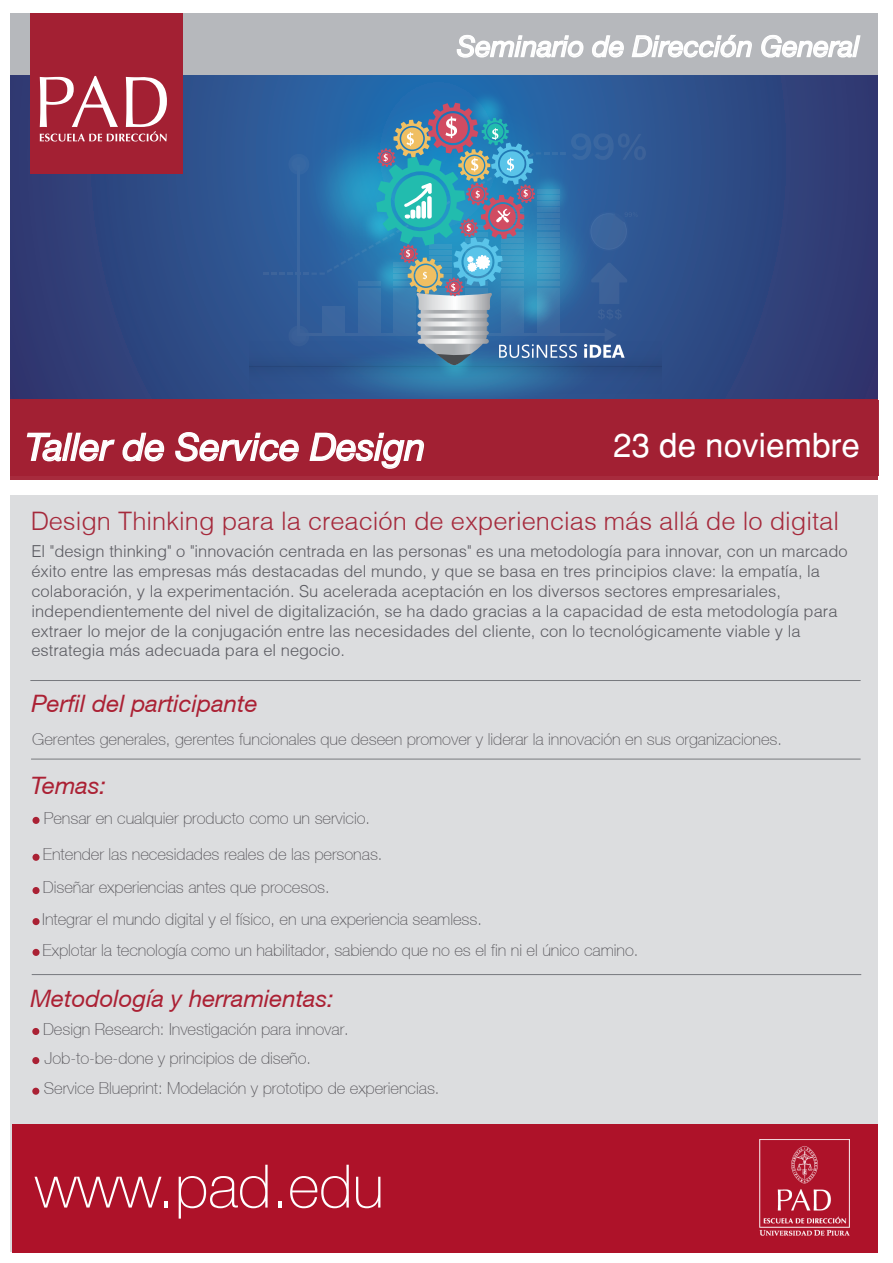
<style>
.page{position:relative;width:893px;height:1263px;background:#fff}
.page>*{position:absolute;margin:0;border:0;box-sizing:border-box;transform-origin:0 0}
.t1{font:100 60px "Helvetica 35";color:#fff}
.t2{font:italic 37.5px "Helvetica 56";color:#fff}
.t3{font:33px "Helvetica";color:#fff}
.t4{font:italic 28.5px "Helvetica 56";color:#fff}
.t5{font:300 25.5px "Helvetica";color:#a32033}
.t6{font:italic 24px "Helvetica 56";color:#ab2134}
.t7{font:300 16.5px/19.8px "Helvetica";color:#5b5b61}
.t8{font:100 16.5px/29.5px "Helvetica 35";letter-spacing:-.005em;color:#57555a}
</style>
<div class="page">
<svg style="left:11px;top:74px;width:866px;height:325px;background:#2f4882"></svg>
<div style="left:249px;top:367px;width:412px;height:31px;background:#2d4f8a"></div>
<div style="left:249px;top:336px;width:412px;height:31px;background:#2d4f89"></div>
<div style="left:312px;top:343px;width:294px;height:63px;background:#2d538e;border-radius:50%"></div>
<svg style="left:318px;top:344px;width:281px;height:60px"></svg>
<div style="left:432px;top:337px;width:45px;height:45px;background:#3187b2;border-radius:50%"></div>
<div style="left:437px;top:342px;width:36px;height:35px;background:#3290b7;border-radius:50%"></div>
<div style="left:464px;top:88px;width:46px;height:46px;background:#206bad;border-radius:50%"></div>
<svg style="left:469px;top:93px;width:36px;height:36px"></svg>
<svg style="left:263px;top:103px;width:383px;height:264px;background:#4178a6"></svg>
<div style="left:10px;top:494px;width:868px;height:758px;background:#dcdddf"></div>
<div style="left:11px;top:13px;width:867px;height:61px;background:#b6b8bc"></div>
<div style="left:30px;top:13px;width:152px;height:160px;background:#a32033"></div>
<svg style="left:40px;top:76px;width:127px;height:65px"></svg>
<div style="left:32px;top:817px;width:8px;height:7px;background:#aa2134;border-radius:50%"></div>
<div style="left:32px;top:854px;width:8px;height:7px;background:#aa2134;border-radius:50%"></div>
<div style="left:32px;top:887px;width:8px;height:7px;background:#aa2134;border-radius:50%"></div>
<hr style="left:30px;top:680px;width:831px;height:1px;background:#77797e">
<div style="left:12px;top:1124px;width:866px;height:128px;background:#ae1229"></div>
<img style="left:759px;top:1140px;width:91px;height:95px">
<hr style="left:31px;top:759px;width:830px;height:1px;background:#77797e">
<div style="left:32px;top:918px;width:8px;height:7px;background:#aa2134;border-radius:50%"></div>
<div style="left:32px;top:949px;width:8px;height:7px;background:#aa2134;border-radius:50%"></div>
<hr style="left:32px;top:974px;width:829px;height:1px;background:#77797e">
<div style="left:10px;top:399px;width:868px;height:81px;background:#a32033"></div>
<svg style="left:26px;top:432px;width:89px;height:30px"></svg>
<svg style="left:122px;top:432px;width:43px;height:30px"></svg>
<svg style="left:174px;top:432px;width:126px;height:48px"></svg>
<svg style="left:309px;top:432px;width:116px;height:37px"></svg>
<div style="left:32px;top:1028px;width:7px;height:7px;background:#aa2134;border-radius:50%"></div>
<div style="left:32px;top:1057px;width:7px;height:7px;background:#aa2134;border-radius:50%"></div>
<div style="left:32px;top:1088px;width:7px;height:7px;background:#aa2134;border-radius:50%"></div>
<svg style="left:456px;top:35px;width:128px;height:23px"></svg>
<svg style="left:592px;top:35px;width:32px;height:23px"></svg>
<svg style="left:631px;top:35px;width:121px;height:23px"></svg>
<svg style="left:761px;top:35px;width:100px;height:23px"></svg>
<h3 class="t4" style="left:457px;top:29px;width:404px">Seminario de Dirección General</h3>
<h2 class="t2" style="left:25px;top:424px;width:401px">Taller de Service Design</h2>
<h3 class="t3" style="left:613px;top:425px;width:248px">23 de noviembre</h3>
<h3 class="t5" style="left:30px;top:505px;width:810px">Design Thinking para la creación de experiencias más allá de lo digital</h3>
<p class="t7" style="left:31px;top:541px;width:818px">El "design thinking" o "innovación centrada en las personas" es una metodología para innovar, con un marcado éxito entre las empresas más destacadas del mundo, y que se basa en tres principios clave: la empatía, la colaboración, y la experimentación. Su acelerada aceptación en los diversos sectores empresariales, independientemente del nivel de digitalización, se ha dado gracias a la capacidad de esta metodología para extraer lo mejor de la conjugación entre las necesidades del cliente, con lo tecnológicamente viable y la estrategia más adecuada para el negocio.</p>
<h3 class="t6" style="left:31px;top:689px;width:228px">Perfil del participante</h3>
<p class="t8" style="left:32px;top:724px;width:751px">Gerentes generales, gerentes funcionales que deseen promover y liderar la innovación en sus organizaciones.</p>
<h3 class="t6" style="left:31px;top:771px;width:77px">Temas:</h3>
<p class="t8" style="left:44px;top:803px;width:328px">Pensar en cualquier producto como un servicio.</p>
<p class="t8" style="left:43px;top:838px;width:341px;line-height:33.2px">Entender las necesidades reales de las personas.<br>Diseñar experiencias antes que procesos.</p>
<p class="t8" style="left:42px;top:903px;width:598px;line-height:31.2px">Integrar el mundo digital y el físico, en una experiencia seamless.<br>Explotar la tecnología como un habilitador, sabiendo que no es el fin ni el único camino.</p>
<h3 class="t6" style="left:30px;top:984px;width:305px">Metodología y herramientas:</h3>
<p class="t8" style="left:43px;top:1014px;width:398px">Design Research: Investigación para innovar.<br>Job-to-be-done y principios de diseño.<br>Service Blueprint: Modelación y prototipo de experiencias.</p>
<h1 class="t1" style="left:35px;top:1152px;width:351px">www.pad.edu</h1>
</div>
